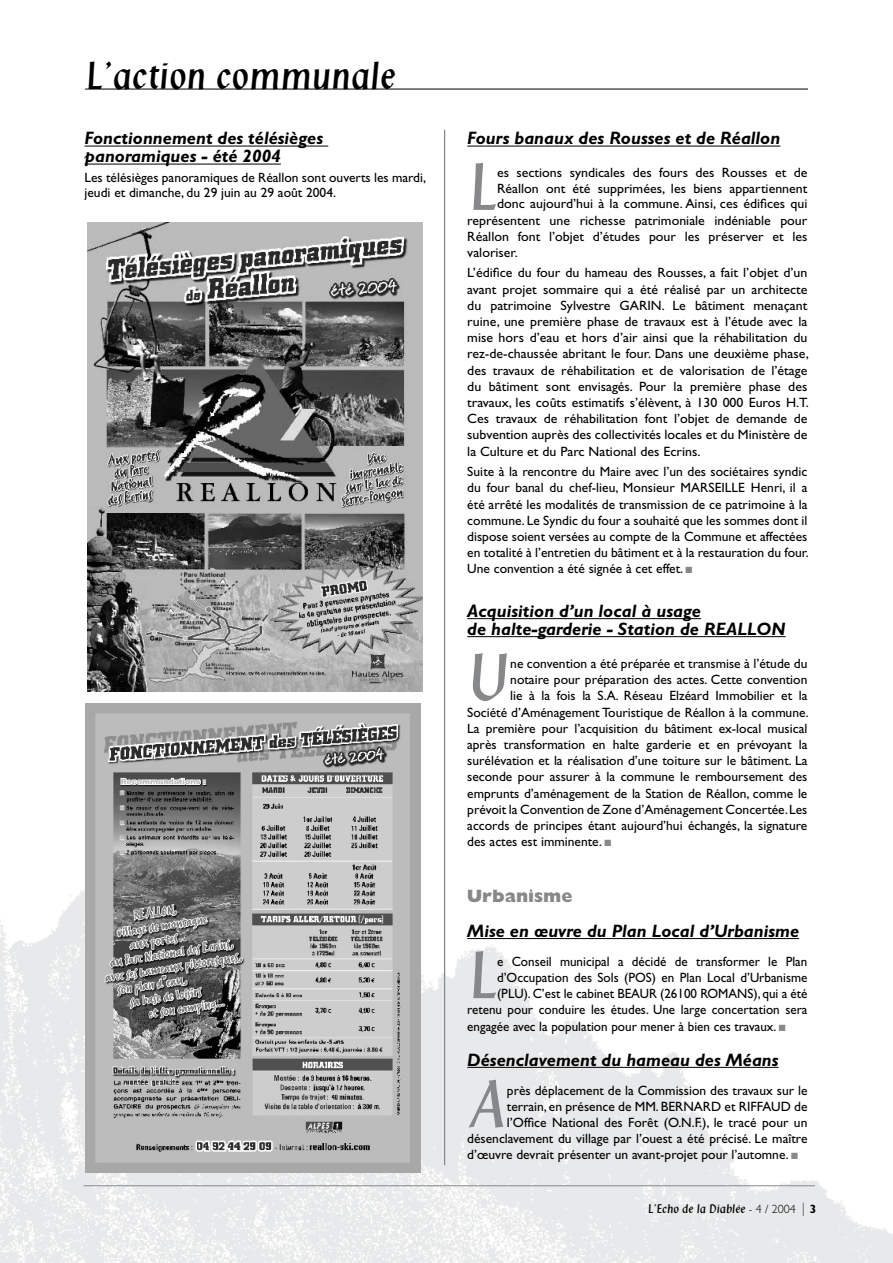
<style>
.page{position:relative;width:893px;height:1263px;background:#fff}
.page>*{position:absolute;margin:0;border:0;box-sizing:border-box;transform-origin:0 0}
.t1{font:63.45px "Klang";color:#87888a}
.t2{font:37.5px "Klang";color:#000}
.t3{font:italic 700 18px/18px "Gill Sans";color:#000}
.t4{font:800 18px "Gill Sans";color:#87888a}
.t5{font:13.5px/16.2px "Gill Sans";color:#000;text-align:justify}
.t6{font:12px "Klang";color:#000}
.s1{color:#87888a}
.s2{font-family:"Gill Sans";font-weight:300}
.s3{font-family:"Gill Sans";font-weight:300;font-size:19.5px}
.s4{font-family:"Gill Sans";font-weight:700}
</style>
<div class="page">
<img style="left:0;top:866px;width:893px;height:397px">
<hr style="left:85px;top:146px;width:243px;height:1px;background:#000">
<hr style="left:85px;top:164px;width:196px;height:1px;background:#000">
<hr style="left:467px;top:146px;width:313px;height:1px;background:#000">
<hr style="left:467px;top:618px;width:234px;height:1px;background:#000">
<hr style="left:467px;top:636px;width:319px;height:1px;background:#000">
<hr style="left:467px;top:938px;width:332px;height:1px;background:#000">
<hr style="left:467px;top:1067px;width:312px;height:1px;background:#000">
<hr style="left:85px;top:89px;width:723px;height:1px;background:#000">
<hr style="left:84px;top:1185px;width:731px;height:1px;background:#87888a">
<hr style="left:444px;top:130px;width:1px;height:1035px;background:#87888a">
<img style="left:87px;top:222px;width:335px;height:469px">
<img style="left:85px;top:704px;width:335px;height:468px">
<h2 class="t2" style="left:85px;top:54px;width:312px">L’action communale</h2>
<h3 class="t3" style="left:85px;top:129px;width:240px">Fonctionnement des télésièges panoramiques - été 2004</h3>
<p class="t5" style="left:85px;top:170px;width:343px;line-height:15.5px">Les télésièges panoramiques de Réallon sont ouverts les mardi, jeudi et dimanche, du 29 juin au 29 août 2004.</p>
<h3 class="t3" style="left:467px;top:129px;width:315px">Fours banaux des Rousses et de Réallon</h3>
<h1 class="t1" style="left:467px;top:152px;width:31px">L</h1>
<p class="t5" style="left:497px;top:165px;width:312px">es sections syndicales des fours des Rousses et de</p>
<p class="t5" style="left:497px;top:180px;width:312px">Réallon ont été supprimées, les biens appartiennent</p>
<p class="t5" style="left:497px;top:196px;width:312px">donc aujourd’hui à la commune. Ainsi, ces édifices qui</p>
<p class="t5" style="left:467px;top:212px;width:342px">représentent une richesse patrimoniale indéniable pour</p>
<p class="t5" style="left:467px;top:228px;width:342px">Réallon font l’objet d’études pour les préserver et les</p>
<p class="t5" style="left:467px;top:244px;width:52px">valoriser.</p>
<p class="t5" style="left:467px;top:265px;width:343px">L’édifice du four du hameau des Rousses, a fait l’objet d’un avant projet sommaire qui a été réalisé par un architecte du patrimoine Sylvestre GARIN. Le bâtiment menaçant ruine, une première phase de travaux est à l’étude avec la mise hors d’eau et hors d’air ainsi que la réhabilitation du rez-de-chaussée abritant le four. Dans une deuxième phase, des travaux de réhabilitation et de valorisation de l’étage du bâtiment sont envisagés. Pour la première phase des travaux, les coûts estimatifs s’élèvent, à 130 000 Euros H.T.<br>Ces travaux de réhabilitation font l’objet de demande de subvention auprès des collectivités locales et du Ministère de la Culture et du Parc National des Ecrins.</p>
<p class="t5" style="left:467px;top:463px;width:343px">Suite à la rencontre du Maire avec l’un des sociétaires syndic du four banal du chef-lieu, Monsieur MARSEILLE Henri, il a été arrêté les modalités de transmission de ce patrimoine à la commune. Le Syndic du four a souhaité que les sommes dont il dispose soient versées au compte de la Commune et affectées en totalité à l’entretien du bâtiment et à la restauration du four.<br>Une convention a été signée à cet effet. <span class="s1">■</span></p>
<h3 class="t3" style="left:467px;top:602px;width:320px">Acquisition d’un local à usage<br>de halte-garderie - Station de REALLON</h3>
<h1 class="t1" style="left:467px;top:642px;width:44px">U</h1>
<p class="t5" style="left:510px;top:655px;width:299px">ne convention a été préparée et transmise à l’étude du</p>
<p class="t5" style="left:510px;top:671px;width:299px">notaire pour préparation des actes. Cette convention</p>
<p class="t5" style="left:510px;top:688px;width:299px">lie à la fois la S.A. Réseau Elzéard Immobilier et la</p>
<p class="t5" style="left:467px;top:704px;width:343px">Société d’Aménagement Touristique de Réallon à la commune.</p>
<p class="t5" style="left:467px;top:720px;width:342px">La première pour l’acquisition du bâtiment ex-local musical</p>
<p class="t5" style="left:467px;top:736px;width:342px">après transformation en halte garderie et en prévoyant la</p>
<p class="t5" style="left:467px;top:752px;width:342px">surélévation et la réalisation d’une toiture sur le bâtiment. La</p>
<p class="t5" style="left:467px;top:769px;width:342px">seconde pour assurer à la commune le remboursement des</p>
<p class="t5" style="left:467px;top:785px;width:342px">emprunts d’aménagement de la Station de Réallon, comme le</p>
<p class="t5" style="left:467px;top:801px;width:342px">prévoit la Convention de Zone d’Aménagement Concertée. Les</p>
<p class="t5" style="left:467px;top:817px;width:342px">accords de principes étant aujourd’hui échangés, la signature</p>
<p class="t5" style="left:467px;top:833px;width:145px">des actes est imminente. <span class="s1">■</span></p>
<h3 class="t4" style="left:467px;top:885px;width:107px">Urbanisme</h3>
<h3 class="t3" style="left:467px;top:921px;width:333px">Mise en œuvre du Plan Local d’Urbanisme</h3>
<h1 class="t1" style="left:467px;top:940px;width:31px">L</h1>
<p class="t5" style="left:497px;top:953px;width:312px">e Conseil municipal a décidé de transformer le Plan</p>
<p class="t5" style="left:497px;top:969px;width:312px">d’Occupation des Sols (POS) en Plan Local d’Urbanisme</p>
<p class="t5" style="left:497px;top:985px;width:312px">(PLU). C’est le cabinet BEAUR (26100 ROMANS), qui a été</p>
<p class="t5" style="left:467px;top:1002px;width:342px">retenu pour conduire les études. Une large concertation sera</p>
<p class="t5" style="left:467px;top:1018px;width:320px">engagée avec la population pour mener à bien ces travaux. <span class="s1">■</span></p>
<h3 class="t3" style="left:467px;top:1050px;width:313px">Désenclavement du hameau des Méans</h3>
<h1 class="t1" style="left:467px;top:1069px;width:41px">A</h1>
<p class="t5" style="left:507px;top:1082px;width:302px">près déplacement de la Commission des travaux sur le</p>
<p class="t5" style="left:507px;top:1098px;width:302px">terrain, en présence de MM. BERNARD et RIFFAUD de</p>
<p class="t5" style="left:507px;top:1114px;width:302px">l’Office National des Forêt (O.N.F.), le tracé pour un</p>
<p class="t5" style="left:467px;top:1130px;width:342px">désenclavement du village par l’ouest a été précisé. Le maître</p>
<p class="t5" style="left:467px;top:1146px;width:332px">d’œuvre devrait présenter un avant-projet pour l’automne. <span class="s1">■</span></p>
<p class="t6" style="left:648px;top:1201px;width:170px">L’Echo de la Diablée <span class="s2">- 4 / 2004</span> <span class="s3">l</span> <span class="s4">3</span></p>
</div>
